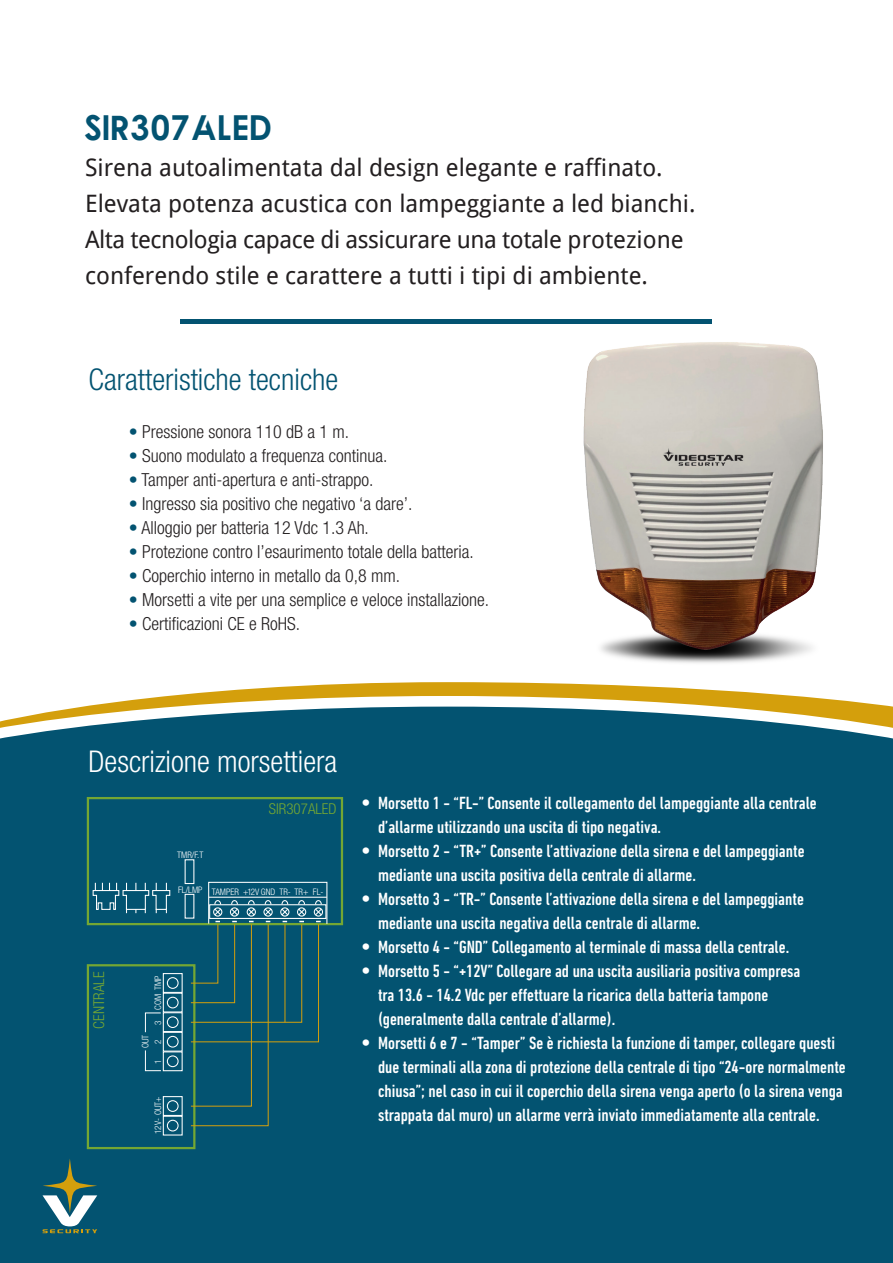
<style>
.page{position:relative;width:893px;height:1263px;background:#fff}
.page>*{position:absolute;margin:0;border:0;box-sizing:border-box;transform-origin:0 0}
.t1{font:700 36px "Qualy";color:#035371}
.t2{font:300 condensed 30px "Helvetica Neue LT Std";color:#035371}
.t3{font:300 condensed 30px "Helvetica Neue LT Std";color:#fff}
.t4{font:24px "Droid Sans";color:#231f20}
.t5{font:24px "Droid Sans";letter-spacing:-.02em;color:#231f20}
.t6{font:500 condensed 18px/24px "DIN Next LT Pro";color:#fff}
.t7{font:300 condensed 18px "Helvetica Neue LT Std";color:#231f20}
.t8{font:300 condensed 15px "Helvetica Neue LT Std";color:#74a733}
.t9{font:300 condensed 9px "Helvetica Neue LT Std";color:#fff}
.s1{color:#035371}
.s2{font-family:"Helvetica Neue LT Std";font-weight:300}
</style>
<div class="page">
<div style="left:0;top:728px;width:893px;height:535px;background:#035371"></div>
<svg style="left:0;top:682px;width:893px;height:46px"></svg>
<img style="left:549px;top:323px;width:311px;height:379px">
<div style="left:87px;top:797px;width:256px;height:128px;border:2px solid #74a733"></div>
<div style="left:87px;top:964px;width:108px;height:185px;border:2px solid #74a733"></div>
<hr style="left:181px;top:319px;width:531px;height:4px;background:#035371">
<svg style="left:92px;top:883px;width:79px;height:30px;background:#2a6e87"></svg>
<div style="left:208px;top:882px;width:119px;height:42px;border:1px solid #fff"></div>
<hr style="left:209px;top:897px;width:118px;height:1px;background:#fff">
<div style="left:167px;top:1120px;width:12px;height:11px;border:1px solid #fff;border-radius:50%"></div>
<div style="left:167px;top:1100px;width:12px;height:12px;border:1px solid #fff;border-radius:50%"></div>
<div style="left:167px;top:1055px;width:12px;height:12px;border:1px solid #fff;border-radius:50%"></div>
<div style="left:167px;top:1036px;width:12px;height:11px;border:1px solid #fff;border-radius:50%"></div>
<div style="left:167px;top:1016px;width:12px;height:12px;border:1px solid #fff;border-radius:50%"></div>
<div style="left:167px;top:997px;width:12px;height:11px;border:1px solid #fff;border-radius:50%"></div>
<div style="left:167px;top:977px;width:12px;height:12px;border:1px solid #fff;border-radius:50%"></div>
<div style="left:163px;top:1096px;width:20px;height:20px;border:1px solid #fff"></div>
<div style="left:163px;top:1051px;width:20px;height:20px;border:1px solid #fff"></div>
<div style="left:163px;top:1032px;width:20px;height:20px;border:1px solid #fff"></div>
<div style="left:163px;top:1012px;width:20px;height:20px;border:1px solid #fff"></div>
<div style="left:163px;top:973px;width:20px;height:20px;border:1px solid #fff"></div>
<svg style="left:145px;top:1012px;width:16px;height:21px"></svg>
<svg style="left:145px;top:1050px;width:17px;height:21px"></svg>
<svg style="left:43px;top:1195px;width:54px;height:38px"></svg>
<svg style="left:43px;top:1158px;width:54px;height:55px;background:#4d7a75"></svg>
<svg style="left:190px;top:899px;width:133px;height:227px;background:#115a6f"></svg>
<p class="t1" style="left:85px;top:106px;width:190px">SIR307ALED</p>
<p class="t4" style="left:85px;top:151px;width:579px">Sirena autoalimentata dal design elegante e raffinato.</p>
<p class="t4" style="left:85px;top:187px;width:612px">Elevata potenza acustica con lampeggiante a led bianchi.</p>
<p class="t5" style="left:85px;top:223px;width:600px">Alta tecnologia capace di assicurare una totale protezione</p>
<p class="t4" style="left:85px;top:259px;width:564px">conferendo stile e carattere a tutti i tipi di ambiente.</p>
<p class="t2" style="left:88px;top:362px;width:251px">Caratteristiche tecniche</p>
<p class="t7" style="left:129px;top:421px;width:222px"><span class="s1">•</span> Pressione sonora 110 dB a 1 m.</p>
<p class="t7" style="left:129px;top:445px;width:260px"><span class="s1">•</span> Suono modulato a frequenza continua.</p>
<p class="t7" style="left:129px;top:469px;width:246px"><span class="s1">•</span> Tamper anti-apertura e anti-strappo.</p>
<p class="t7" style="left:129px;top:493px;width:285px"><span class="s1">•</span> Ingresso sia positivo che negativo ‘a dare’.</p>
<p class="t7" style="left:129px;top:517px;width:241px"><span class="s1">•</span> Alloggio per batteria 12 Vdc 1.3 Ah.</p>
<p class="t7" style="left:129px;top:541px;width:346px"><span class="s1">•</span> Protezione contro l’esaurimento totale della batteria.</p>
<p class="t7" style="left:129px;top:565px;width:273px"><span class="s1">•</span> Coperchio interno in metallo da 0,8 mm.</p>
<p class="t7" style="left:129px;top:589px;width:362px"><span class="s1">•</span> Morsetti a vite per una semplice e veloce installazione.</p>
<p class="t7" style="left:129px;top:613px;width:173px"><span class="s1">•</span> Certificazioni CE e RoHS.</p>
<p class="t3" style="left:88px;top:744px;width:250px">Descrizione morsettiera</p>
<p class="t8" style="left:269px;top:800px;width:69px">SIR307ALED</p>
<p class="t8" style="left:90px;top:1029px;width:59px;rotate:-90deg">CENTRALE</p>
<p class="t9" style="left:177px;top:850px;width:28px">TMR/F.T</p>
<p class="t9" style="left:178px;top:884px;width:26px">FL/LMP</p>
<p class="t9" style="left:313px;top:886px;width:12px">FL-</p>
<p class="t9" style="left:212px;top:886px;width:28px">TAMPER</p>
<p class="t9" style="left:243px;top:886px;width:67px">+12V GND TR- TR+</p>
<p class="t9" style="left:153px;top:1010px;width:35px;rotate:-90deg">COM TMP</p>
<p class="t9" style="left:153px;top:1025px;width:6px;rotate:-90deg">3</p>
<p class="t9" style="left:140px;top:1048px;width:15px;rotate:-90deg">OUT</p>
<p class="t9" style="left:153px;top:1043px;width:6px;rotate:-90deg">2</p>
<p class="t9" style="left:153px;top:1064px;width:6px;rotate:-90deg">1</p>
<p class="t9" style="left:153px;top:1134px;width:39px;rotate:-90deg">12V- OUT+</p>
<p class="t6" style="left:378px;top:790px;width:440px;text-indent:-17px"><span class="s2">•</span> Morsetto 1 - “FL-” Consente il collegamento del lampeggiante alla centrale d’allarme utilizzando una uscita di tipo negativa.</p>
<p class="t6" style="left:361px;top:838px;width:445px"><span class="s2">•</span> Morsetto 2 - “TR+” Consente l’attivazione della sirena e del lampeggiante</p>
<p class="t6" style="left:378px;top:862px;width:319px">mediante una uscita positiva della centrale di allarme.</p>
<p class="t6" style="left:361px;top:886px;width:444px"><span class="s2">•</span> Morsetto 3 - “TR-” Consente l’attivazione della sirena e del lampeggiante</p>
<p class="t6" style="left:378px;top:910px;width:324px">mediante una uscita negativa della centrale di allarme.</p>
<p class="t6" style="left:361px;top:934px;width:429px"><span class="s2">•</span> Morsetto 4 - “GND” Collegamento al terminale di massa della centrale.</p>
<p class="t6" style="left:361px;top:958px;width:440px"><span class="s2">•</span> Morsetto 5 - “+12V” Collegare ad una uscita ausiliaria positiva compresa</p>
<p class="t6" style="left:378px;top:982px;width:392px">tra 13.6 - 14.2 Vdc per effettuare la ricarica della batteria tampone</p>
<p class="t6" style="left:378px;top:1006px;width:239px">(generalmente dalla centrale d’allarme).</p>
<p class="t6" style="left:378px;top:1030px;width:469px;text-indent:-17px"><span class="s2">•</span> Morsetti 6 e 7 - “Tamper” Se è richiesta la funzione di tamper, collegare questi due terminali alla zona di protezione della centrale di tipo “24-ore normalmente chiusa”; nel caso in cui il coperchio della sirena venga aperto (o la sirena venga strappata dal muro) un allarme verrà inviato immediatamente alla centrale.</p>
</div>
